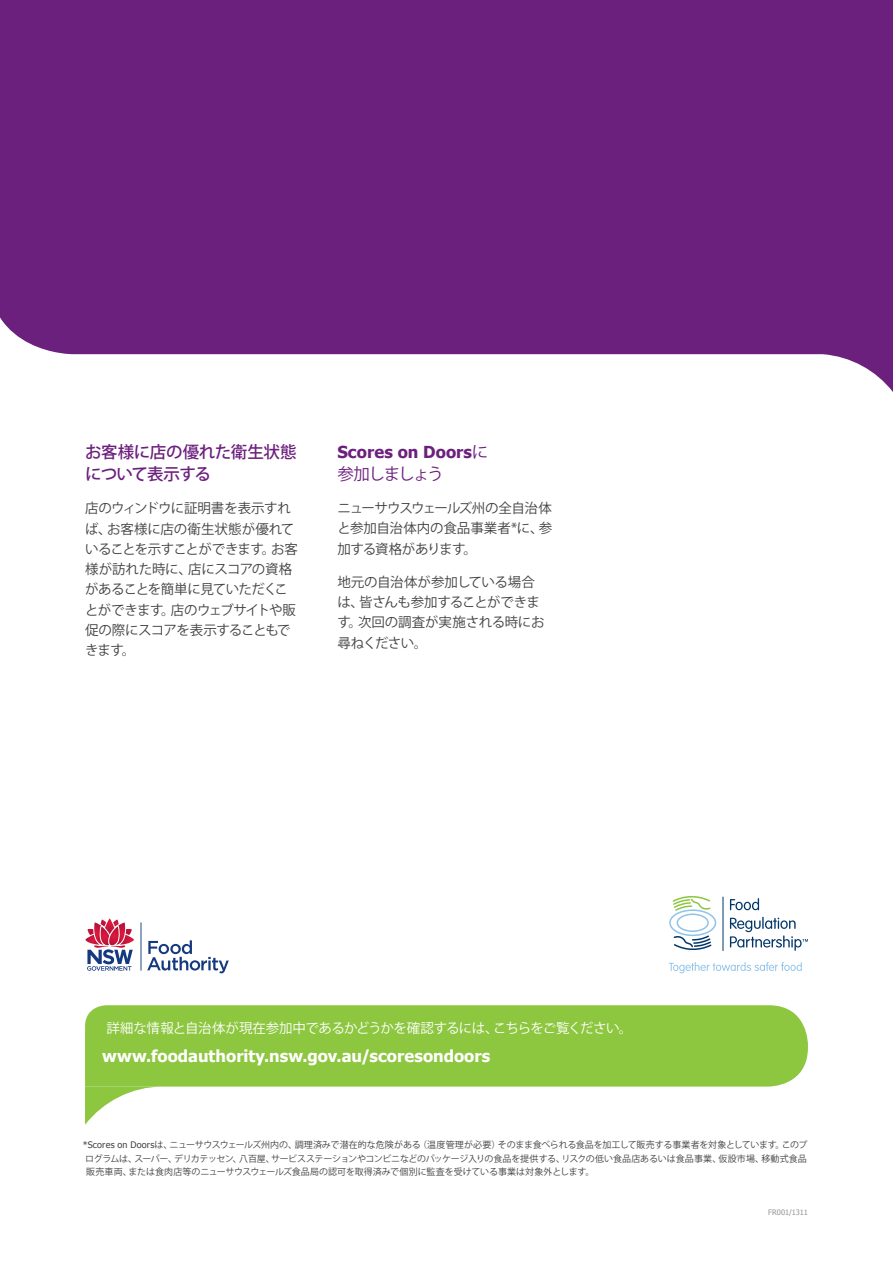
<style>
.page{position:relative;width:893px;height:1263px;background:#fff}
.page>*{position:absolute;margin:0;border:0;box-sizing:border-box;transform-origin:0 0}
.t1{font:700 16.5px "Tahoma";letter-spacing:.005em;color:#fff}
.t2{font:500 16.5px/22.5px "Koz Go Pr 6 N";letter-spacing:-.025em;color:#6c207e}
.t3{font:700 16.5px "Tahoma";letter-spacing:.005em;color:#6c207e}
.t4{font:16.5px "Koz Go Pr 6 N";letter-spacing:-.095em;color:#6c207e}
.t5{font:13.5px/20.2px "Koz Go Pr 6 N";letter-spacing:-.03em;color:#414042}
.t6{font:13.5px "Koz Go Pr 6 N";letter-spacing:-.035em;color:#fff}
.t7{font:9px/13.5px "Koz Go Pr 6 N";letter-spacing:-.01em;color:#414042;text-align:justify}
.t8{font:7.5px "Tahoma";letter-spacing:-.005em;color:#939598}
.s1{font-family:"Koz Go Pr 6 N";font-weight:400}
.s2{font-family:"Tahoma"}
</style>
<div class="page">
<svg style="left:85px;top:1086px;width:78px;height:39px"></svg>
<div style="left:85px;top:1005px;width:723px;height:81px;background:#8dc63f"></div>
<svg style="left:147px;top:940px;width:82px;height:33px"></svg>
<hr style="left:141px;top:922px;width:1px;height:49px;background:#15397f">
<svg style="left:85px;top:918px;width:49px;height:53px"></svg>
<svg style="left:669px;top:962px;width:133px;height:11px"></svg>
<svg style="left:730px;top:898px;width:29px;height:12px"></svg>
<div style="left:669px;top:909px;width:47px;height:27px;border:2px solid #90c3ea;border-radius:50%"></div>
<svg style="left:672px;top:896px;width:39px;height:16px"></svg>
<div style="left:677px;top:913px;width:32px;height:19px;border:2px solid #90c3ea;border-radius:50%"></div>
<svg style="left:673px;top:934px;width:39px;height:16px"></svg>
<hr style="left:723px;top:897px;width:1px;height:54px;background:#003768">
<svg style="left:730px;top:917px;width:78px;height:34px"></svg>
<svg style="left:0;top:0;width:893px;height:392px;background:#7a358a"></svg>
<h1 class="t2" style="left:85px;top:441px;width:213px">お客様に店の優れた衛生状態について表示する</h1>
<h2 class="t5" style="left:85px;top:498px;width:215px">店のウィンドウに証明書を表示すれば、お客様に店の衛生状態が優れていることを示すことができます。お客様が訪れた時に、店にスコアの資格があることを簡単に見ていただくことができます。店のウェブサイトや販促の際にスコアを表示することもできます。</h2>
<h1 class="t3" style="left:337px;top:440px;width:152px">Scores on Doors<span class="s1">に</span></h1>
<h1 class="t4" style="left:337px;top:465px;width:108px">参加しましょう</h1>
<h2 class="t5" style="left:337px;top:498px;width:216px;text-align:justify">ニューサウスウェールズ州の全自治体と参加自治体内の食品事業者*に、参加する資格があります。</h2>
<h2 class="t5" style="left:337px;top:572px;width:209px">地元の自治体が参加している場合は、皆さんも参加することができます。次回の調査が実施される時にお尋ねください。</h2>
<h2 class="t6" style="left:107px;top:1020px;width:527px">詳細な情報と自治体が現在参加中であるかどうかを確認するには、こちらをご覧ください。</h2>
<h1 class="t1" style="left:102px;top:1044px;width:390px">www.foodauthority.nsw.gov.au/scoresondoors</h1>
<p class="t7" style="left:83px;top:1138px;width:726px"><span class="s2">*Scores on Doors</span>は、ニューサウスウェールズ州内の、調理済みで潜在的な危険がある（温度管理が必要）そのまま食べられる食品を加工して販売する事業者を対象としています。このプログラムは、スーパー、デリカテッセン、八百屋、サービスステーションやコンビニなどのパッケージ入りの食品を提供する、リスクの低い食品店あるいは食品事業、仮設市場、移動式食品販売車両、または食肉店等のニューサウスウェールズ食品局の認可を取得済みで個別に監査を受けている事業は対象外とします。</p>
<p class="t8" style="left:768px;top:1207px;width:41px">FR001/1311</p>
</div>
